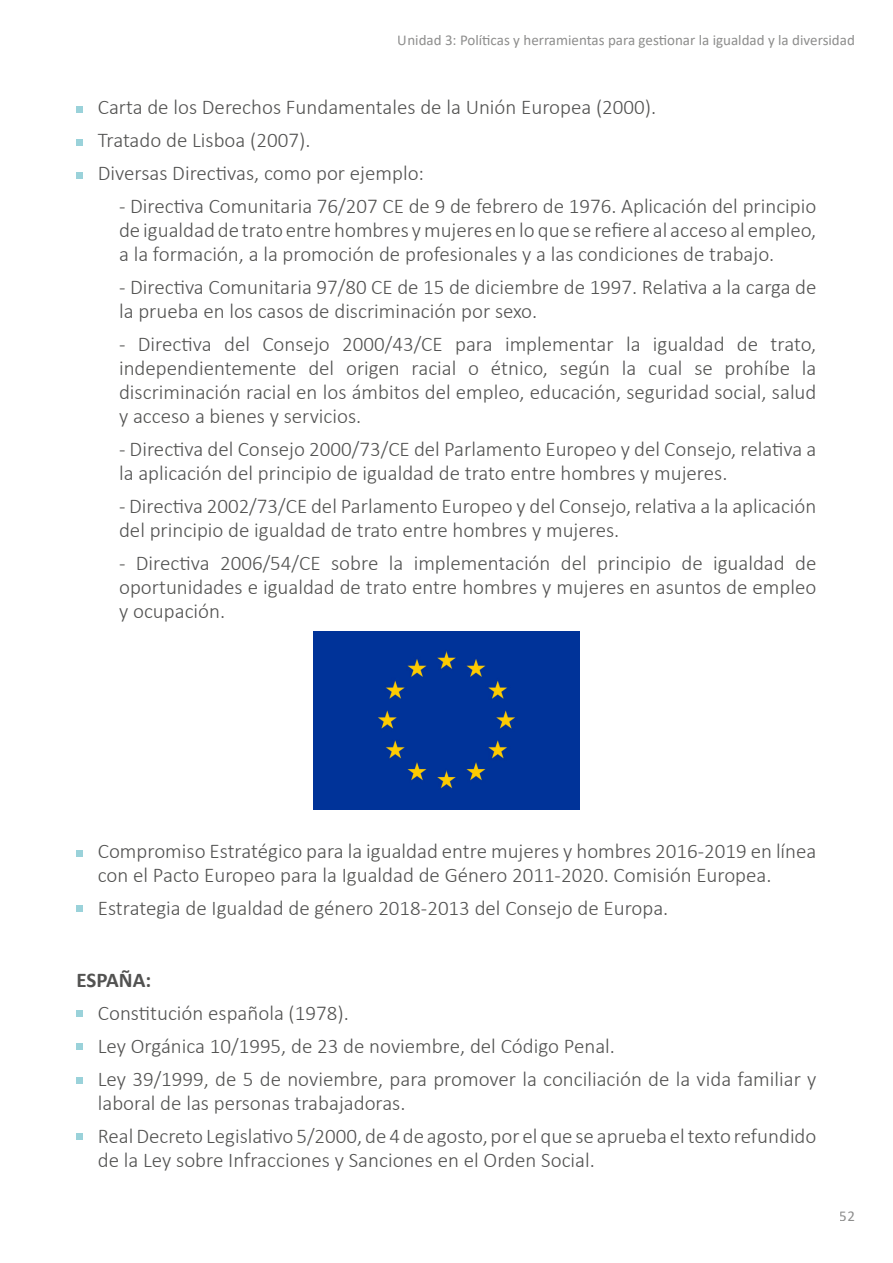
<style>
.page{position:relative;width:893px;height:1263px;background:#fff}
.page>*{position:absolute;margin:0;border:0;box-sizing:border-box;transform-origin:0 0}
.t1{font:300 21px/24px "Calibri";color:#525251}
.t2{font:700 21px "Calibri";color:#525251}
.t3{font:15px "Calibri";color:#5c5c5b}
</style>
<div class="page">
<div style="left:77px;top:106px;width:6px;height:7px;background:#9ad2da"></div>
<div style="left:77px;top:139px;width:6px;height:7px;background:#9ad2da"></div>
<div style="left:77px;top:172px;width:6px;height:7px;background:#9ad2da"></div>
<div style="left:313px;top:631px;width:267px;height:178px;background:#039"></div>
<div style="left:77px;top:850px;width:6px;height:7px;background:#9ad2da"></div>
<div style="left:77px;top:905px;width:6px;height:7px;background:#9ad2da"></div>
<div style="left:77px;top:1010px;width:6px;height:7px;background:#9ad2da"></div>
<div style="left:77px;top:1043px;width:6px;height:7px;background:#9ad2da"></div>
<div style="left:77px;top:1077px;width:6px;height:7px;background:#9ad2da"></div>
<div style="left:77px;top:1133px;width:6px;height:7px;background:#9ad2da"></div>
<p class="t3" style="left:398px;top:30px;width:459px">Unidad 3: Políticas y herramientas para gestionar la igualdad y la diversidad</p>
<p class="t1" style="left:98px;top:90px;width:560px;line-height:33px">Carta de los Derechos Fundamentales de la Unión Europea (2000).<br>Tratado de Lisboa (2007).<br>Diversas Directivas, como por ejemplo:</p>
<p class="t1" style="left:119px;top:193px;width:699px;text-align:justify">- Directiva Comunitaria 76/207 CE de 9 de febrero de 1976. Aplicación del principio de igualdad de trato entre hombres y mujeres en lo que se refiere al acceso al empleo, a la formación, a la promoción de profesionales y a las condiciones de trabajo.</p>
<p class="t1" style="left:119px;top:274px;width:699px">- Directiva Comunitaria 97/80 CE de 15 de diciembre de 1997. Relativa a la carga de la prueba en los casos de discriminación por sexo.</p>
<p class="t1" style="left:119px;top:331px;width:699px;text-align:justify">- Directiva del Consejo 2000/43/CE para implementar la igualdad de trato, independientemente del origen racial o étnico, según la cual se prohíbe la discriminación racial en los ámbitos del empleo, educación, seguridad social, salud y acceso a bienes y servicios.</p>
<p class="t1" style="left:119px;top:436px;width:699px">- Directiva del Consejo 2000/73/CE del Parlamento Europeo y del Consejo, relativa a la aplicación del principio de igualdad de trato entre hombres y mujeres.</p>
<p class="t1" style="left:119px;top:493px;width:699px">- Directiva 2002/73/CE del Parlamento Europeo y del Consejo, relativa a la aplicación del principio de igualdad de trato entre hombres y mujeres.</p>
<p class="t1" style="left:119px;top:550px;width:699px;text-align:justify">- Directiva 2006/54/CE sobre la implementación del principio de igualdad de oportunidades e igualdad de trato entre hombres y mujeres en asuntos de empleo y ocupación.</p>
<p class="t1" style="left:98px;top:838px;width:720px">Compromiso Estratégico para la igualdad entre mujeres y hombres 2016-2019 en línea con el Pacto Europeo para la Igualdad de Género 2011-2020. Comisión Europea.</p>
<p class="t1" style="left:98px;top:895px;width:572px">Estrategia de Igualdad de género 2018-2013 del Consejo de Europa.</p>
<p class="t2" style="left:77px;top:965px;width:76px">ESPAÑA:</p>
<p class="t1" style="left:98px;top:996px;width:720px;line-height:33px">Constitución española (1978).<br>Ley Orgánica 10/1995, de 23 de noviembre, del Código Penal.<br>Ley 39/1999, de 5 de noviembre, para promover la conciliación de la vida familiar y</p>
<p class="t1" style="left:98px;top:1086px;width:720px;line-height:33px">laboral de las personas trabajadoras.<br>Real Decreto Legislativo 5/2000, de 4 de agosto, por el que se aprueba el texto refundido</p>
<p class="t1" style="left:98px;top:1147px;width:499px">de la Ley sobre Infracciones y Sanciones en el Orden Social.</p>
<p class="t3" style="left:840px;top:1205px;width:17px">52</p>
</div>
